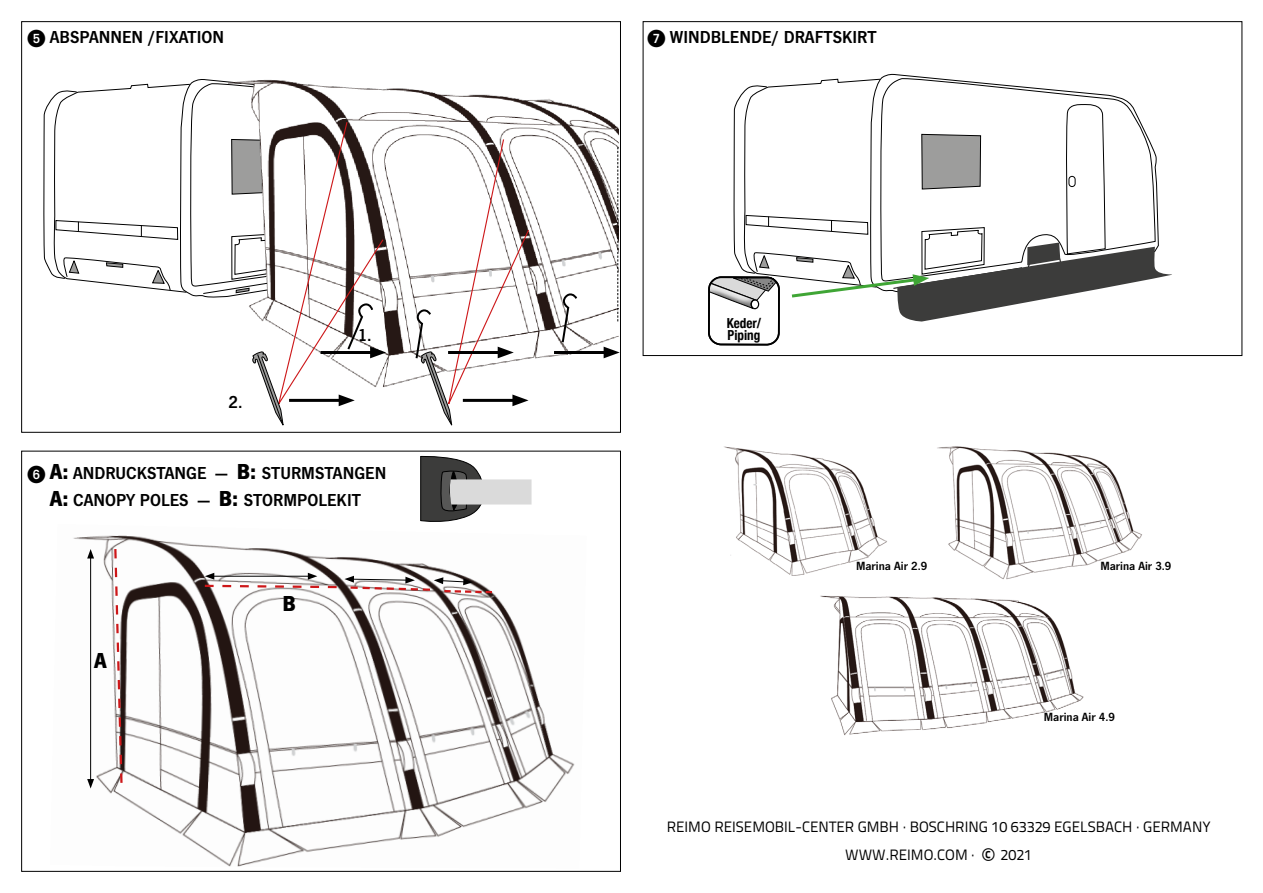
<style>
.page{position:relative;width:1263px;height:893px;background:#fff}
.page>*{position:absolute;margin:0;border:0;box-sizing:border-box;transform-origin:0 0}
.t1{font:700 22.5px "News Gothic T";color:#000}
.t2{font:600 18px/27px "News Gothic T";color:#000;text-align:center}
.t3{font:15px/28.8px "Titillium Text 22 L";color:#000;text-align:center}
.t4{font:700 condensed 13.8px/12.1px "Helvetica Neue";color:#000;scale:.95 1}
.t5{font:600 12.3px "News Gothic T";color:#000}
.s1{font-family:"European Pi One";font-weight:400}
.s2{font-weight:700;font-size:22.5px}
.s3{font-size:24px}
</style>
<div class="page">
<img style="left:73px;top:535px;width:502px;height:332px">
<hr style="left:90px;top:556px;width:1px;height:225px;background:#000">
<svg style="left:87px;top:779px;width:7px;height:9px"></svg>
<svg style="left:87px;top:549px;width:7px;height:9px"></svg>
<svg style="left:191px;top:82px;width:37px;height:204px"></svg>
<svg style="left:43px;top:83px;width:148px;height:210px"></svg>
<img style="left:228px;top:79px;width:390px;height:308px">
<svg style="left:560px;top:289px;width:19px;height:55px"></svg>
<hr style="left:554px;top:351px;width:55px;height:3px;background:#000">
<svg style="left:604px;top:347px;width:16px;height:11px"></svg>
<svg style="left:414px;top:138px;width:116px;height:288px"></svg>
<svg style="left:202px;top:121px;width:184px;height:305px"></svg>
<svg style="left:617px;top:147px;width:1px;height:174px"></svg>
<svg style="left:113px;top:547px;width:11px;height:238px"></svg>
<svg style="left:203px;top:573px;width:291px;height:21px"></svg>
<svg style="left:420px;top:455px;width:111px;height:67px"></svg>
<svg style="left:711px;top:78px;width:461px;height:243px"></svg>
<div style="left:708px;top:276px;width:72px;height:70px;border:2px solid #000;border-radius:12px"></div>
<img style="left:724px;top:446px;width:163px;height:129px">
<img style="left:937px;top:446px;width:205px;height:134px">
<img style="left:820px;top:595px;width:264px;height:141px">
<p class="t2" style="left:27px;top:23px;width:198px"><span class="s1">5</span> ABSPANNEN /FIXATION</p>
<p class="t2" style="left:228px;top:388px;width:16px">2.</p>
<p class="t2" style="left:358px;top:321px;width:15px">1.</p>
<p class="t2" style="left:27px;top:460px;width:360px"><span class="s1">6</span> <span class="s2">A:</span> ANDRUCKSTANGE — <span class="s2">B:</span> STURMSTANGEN<br><span class="s2">A:</span> CANOPY POLES — <span class="s2">B:</span> STORMPOLEKIT</p>
<p class="t1" style="left:94px;top:647px;width:14px">A</p>
<p class="t1" style="left:282px;top:590px;width:15px">B</p>
<p class="t2" style="left:647px;top:23px;width:231px"><span class="s1">7</span> WINDBLENDE/ DRAFTSKIRT</p>
<p class="t4" style="left:727px;top:316px;width:38px">Keder/<br>Piping</p>
<p class="t5" style="left:856px;top:558px;width:73px">Marina Air 2.9</p>
<p class="t5" style="left:1100px;top:558px;width:73px">Marina Air 3.9</p>
<p class="t5" style="left:1044px;top:710px;width:73px">Marina Air 4.9</p>
<p class="t3" style="left:667px;top:811px;width:545px">REIMO REISEMOBIL-CENTER GMBH · BOSCHRING 10 63329 EGELSBACH · GERMANY<br>WWW.REIMO.COM · <span class="s3">©</span> 2021</p>
</div>
